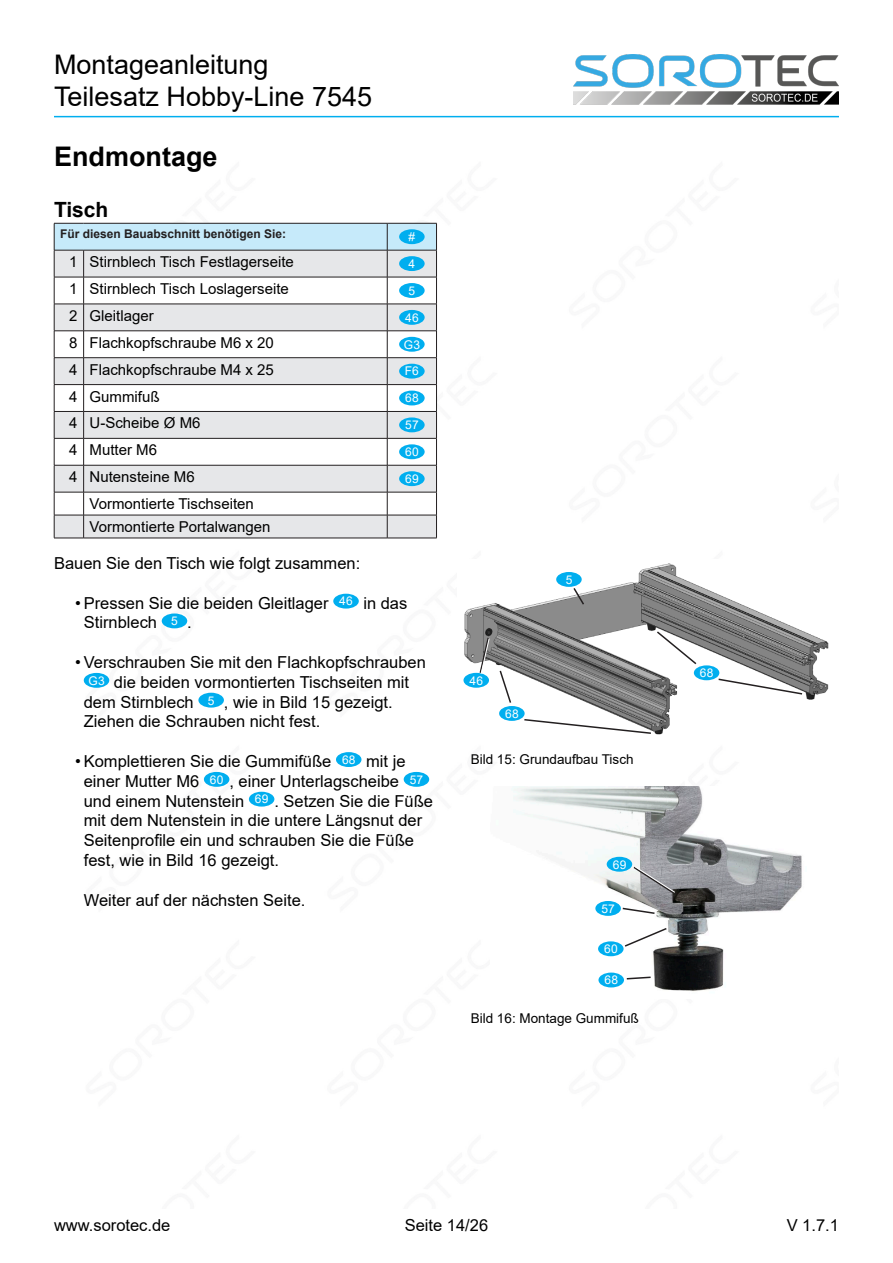
<style>
.page{position:relative;width:893px;height:1263px;background:#fff}
.page>*{position:absolute;margin:0;border:0;box-sizing:border-box;transform-origin:0 0}
.t1{font:27px/32.4px "Arial";color:#000}
.Überschrift_1{font:700 27px "Arial";color:#000}
.Überschrift_2{font:700 21px "Arial";color:#000}
.Text{font:16.5px/19.8px "Arial";color:#000}
.Bedarfstabelle_Text{font:15px "Arial";color:#000}
.Bedarfstabelle_Anzahl{font:15px "Arial";color:#000}
.Bildtext{font:13.5px "Arial";color:#000}
.Kreisnummer{font:12px "Arial";letter-spacing:.025em;color:#fff}
.Bedarfstabellenkopf{font:700 12px "Arial";color:#231f20}
</style>
<div class="page">
<img style="left:574px;top:54px;width:265px;height:51px">
<hr style="left:54px;top:116px;width:785px;height:1px;background:#00aeef">
<img style="left:464px;top:563px;width:365px;height:172px">
<img style="left:511px;top:787px;width:291px;height:204px">
<div style="left:463px;top:673px;width:26px;height:15px;background:#00aeef;border-radius:50%"></div>
<div style="left:499px;top:706px;width:26px;height:15px;background:#00aeef;border-radius:50%"></div>
<div style="left:694px;top:665px;width:25px;height:15px;background:#00aeef;border-radius:50%"></div>
<div style="left:556px;top:572px;width:26px;height:15px;background:#00aeef;border-radius:50%"></div>
<svg style="left:478px;top:636px;width:12px;height:39px"></svg>
<svg style="left:717px;top:677px;width:87px;height:19px"></svg>
<svg style="left:655px;top:630px;width:43px;height:36px"></svg>
<svg style="left:523px;top:718px;width:129px;height:17px"></svg>
<svg style="left:498px;top:669px;width:14px;height:35px"></svg>
<svg style="left:572px;top:586px;width:13px;height:20px"></svg>
<div style="left:595px;top:901px;width:26px;height:15px;background:#00aeef;border-radius:50%"></div>
<div style="left:598px;top:941px;width:26px;height:15px;background:#00aeef;border-radius:50%"></div>
<div style="left:598px;top:972px;width:26px;height:15px;background:#00aeef;border-radius:50%"></div>
<div style="left:607px;top:857px;width:25px;height:15px;background:#00aeef;border-radius:50%"></div>
<svg style="left:625px;top:976px;width:27px;height:4px"></svg>
<svg style="left:623px;top:927px;width:45px;height:21px"></svg>
<svg style="left:621px;top:907px;width:35px;height:8px"></svg>
<svg style="left:632px;top:865px;width:44px;height:30px"></svg>
<hr style="left:54px;top:538px;width:30px;height:1px;background:#231f20">
<hr style="left:84px;top:538px;width:303px;height:1px;background:#231f20">
<hr style="left:387px;top:538px;width:50px;height:1px;background:#231f20">
<svg style="left:54px;top:223px;width:383px;height:315px"></svg>
<hr style="left:54px;top:250px;width:30px;height:1px;background:#231f20">
<hr style="left:84px;top:250px;width:303px;height:1px;background:#231f20">
<hr style="left:387px;top:250px;width:50px;height:1px;background:#231f20">
<div style="left:399px;top:229px;width:26px;height:15px;background:#00aeef;border-radius:50%"></div>
<div style="left:399px;top:256px;width:26px;height:15px;background:#00aeef;border-radius:50%"></div>
<div style="left:399px;top:283px;width:26px;height:15px;background:#00aeef;border-radius:50%"></div>
<div style="left:399px;top:310px;width:26px;height:15px;background:#00aeef;border-radius:50%"></div>
<div style="left:399px;top:337px;width:26px;height:15px;background:#00aeef;border-radius:50%"></div>
<div style="left:399px;top:364px;width:26px;height:15px;background:#00aeef;border-radius:50%"></div>
<div style="left:399px;top:391px;width:26px;height:14px;background:#00aeef;border-radius:50%"></div>
<div style="left:399px;top:417px;width:26px;height:15px;background:#00aeef;border-radius:50%"></div>
<div style="left:399px;top:444px;width:26px;height:15px;background:#00aeef;border-radius:50%"></div>
<div style="left:399px;top:471px;width:26px;height:15px;background:#00aeef;border-radius:50%"></div>
<div style="left:333px;top:594px;width:26px;height:15px;background:#00aeef;border-radius:50%"></div>
<div style="left:162px;top:613px;width:25px;height:15px;background:#00aeef;border-radius:50%"></div>
<div style="left:84px;top:673px;width:25px;height:15px;background:#00aeef;border-radius:50%"></div>
<div style="left:198px;top:693px;width:26px;height:15px;background:#00aeef;border-radius:50%"></div>
<div style="left:336px;top:752px;width:25px;height:15px;background:#00aeef;border-radius:50%"></div>
<div style="left:204px;top:772px;width:25px;height:15px;background:#00aeef;border-radius:50%"></div>
<div style="left:404px;top:772px;width:25px;height:15px;background:#00aeef;border-radius:50%"></div>
<div style="left:249px;top:792px;width:25px;height:15px;background:#00aeef;border-radius:50%"></div>
<h1 class="t1" style="left:54px;top:48px;width:320px">Montageanleitung<br>Teilesatz Hobby-Line 7545</h1>
<p class="Überschrift_1" style="left:54px;top:138px;width:165px">Endmontage</p>
<p class="Überschrift_2" style="left:54px;top:195px;width:56px">Tisch</p>
<p class="Bedarfstabellenkopf" style="left:60px;top:225px;width:228px">Für diesen Bauabschnitt benötigen Sie:</p>
<p class="Kreisnummer" style="left:409px;top:229px;width:8px">#</p>
<p class="Bedarfstabelle_Anzahl" style="left:69px;top:251px;width:10px">1</p>
<p class="Bedarfstabelle_Text" style="left:90px;top:251px;width:206px">Stirnblech Tisch Festlagerseite</p>
<p class="Kreisnummer" style="left:409px;top:255px;width:8px">4</p>
<p class="Bedarfstabelle_Anzahl" style="left:69px;top:278px;width:10px">1</p>
<p class="Bedarfstabelle_Text" style="left:90px;top:278px;width:201px">Stirnblech Tisch Loslagerseite</p>
<p class="Kreisnummer" style="left:409px;top:282px;width:8px">5</p>
<p class="Bedarfstabelle_Anzahl" style="left:69px;top:305px;width:10px">2</p>
<p class="Bedarfstabelle_Text" style="left:90px;top:305px;width:66px">Gleitlager</p>
<p class="Kreisnummer" style="left:405px;top:309px;width:15px">46</p>
<p class="Bedarfstabelle_Anzahl" style="left:69px;top:332px;width:10px">8</p>
<p class="Bedarfstabelle_Text" style="left:90px;top:332px;width:186px">Flachkopfschraube M6 x 20</p>
<p class="Kreisnummer" style="left:404px;top:336px;width:18px">G3</p>
<p class="Bedarfstabelle_Anzahl" style="left:69px;top:359px;width:10px">4</p>
<p class="Bedarfstabelle_Text" style="left:90px;top:359px;width:186px">Flachkopfschraube M4 x 25</p>
<p class="Kreisnummer" style="left:405px;top:363px;width:15px">F6</p>
<p class="Bedarfstabelle_Anzahl" style="left:69px;top:386px;width:10px">4</p>
<p class="Bedarfstabelle_Text" style="left:90px;top:386px;width:72px">Gummifuß</p>
<p class="Kreisnummer" style="left:405px;top:390px;width:15px">68</p>
<p class="Bedarfstabelle_Anzahl" style="left:69px;top:413px;width:10px">4</p>
<p class="Bedarfstabelle_Text" style="left:90px;top:413px;width:112px">U-Scheibe Ø M6</p>
<p class="Kreisnummer" style="left:405px;top:417px;width:15px">57</p>
<p class="Bedarfstabelle_Anzahl" style="left:69px;top:440px;width:10px">4</p>
<p class="Bedarfstabelle_Text" style="left:90px;top:440px;width:69px">Mutter M6</p>
<p class="Kreisnummer" style="left:405px;top:444px;width:15px">60</p>
<p class="Bedarfstabelle_Anzahl" style="left:69px;top:467px;width:10px">4</p>
<p class="Bedarfstabelle_Text" style="left:90px;top:467px;width:107px">Nutensteine M6</p>
<p class="Kreisnummer" style="left:405px;top:470px;width:15px">69</p>
<p class="Bedarfstabelle_Text" style="left:90px;top:493px;width:166px">Vormontierte Tischseiten</p>
<p class="Bedarfstabelle_Text" style="left:90px;top:516px;width:182px">Vormontierte Portalwangen</p>
<p class="Text" style="left:54px;top:553px;width:308px">Bauen Sie den Tisch wie folgt zusammen:</p>
<p class="Text" style="left:75px;top:593px;width:255px">• Pressen Sie die beiden Gleitlager</p>
<p class="Kreisnummer" style="left:339px;top:593px;width:15px">46</p>
<p class="Text" style="left:363px;top:593px;width:46px">in das</p>
<p class="Text" style="left:84px;top:613px;width:75px">Stirnblech</p>
<p class="Kreisnummer" style="left:171px;top:613px;width:8px">5</p>
<p class="Text" style="left:187px;top:613px;width:6px">.</p>
<p class="Text" style="left:75px;top:652px;width:352px">• Verschrauben Sie mit den Flachkopfschrauben</p>
<p class="Kreisnummer" style="left:89px;top:672px;width:18px">G3</p>
<p class="Text" style="left:84px;top:672px;width:327px;text-indent:30px">die beiden vormontierten Tischseiten mit dem Stirnblech</p>
<p class="Text" style="left:84px;top:692px;width:310px;text-indent:140px">, wie in Bild 15 gezeigt.<br>Ziehen die Schrauben nicht fest.</p>
<p class="Text" style="left:75px;top:751px;width:258px">• Komplettieren Sie die Gummifüße</p>
<p class="Kreisnummer" style="left:342px;top:751px;width:15px">68</p>
<p class="Text" style="left:366px;top:751px;width:41px">mit je</p>
<p class="Text" style="left:84px;top:771px;width:117px">einer Mutter M6</p>
<p class="Kreisnummer" style="left:210px;top:771px;width:15px">60</p>
<p class="Text" style="left:229px;top:771px;width:171px">, einer Unterlagscheibe</p>
<p class="Kreisnummer" style="left:410px;top:771px;width:15px">57</p>
<p class="Text" style="left:84px;top:791px;width:162px">und einem Nutenstein</p>
<p class="Kreisnummer" style="left:255px;top:791px;width:15px">69</p>
<p class="Kreisnummer" style="left:208px;top:692px;width:8px">5</p>
<p class="Text" style="left:84px;top:791px;width:351px;text-indent:191px">. Setzen Sie die Füße mit dem Nutenstein in die untere Längsnut der Seitenprofile ein und schrauben Sie die Füße fest, wie in Bild 16 gezeigt.</p>
<p class="Text" style="left:84px;top:890px;width:223px">Weiter auf der nächsten Seite.</p>
<p class="Kreisnummer" style="left:470px;top:672px;width:15px">46</p>
<p class="Kreisnummer" style="left:505px;top:705px;width:15px">68</p>
<p class="Kreisnummer" style="left:566px;top:571px;width:8px">5</p>
<p class="Bildtext" style="left:471px;top:750px;width:164px">Bild 15: Grundaufbau Tisch</p>
<p class="Kreisnummer" style="left:613px;top:856px;width:15px">69</p>
<p class="Kreisnummer" style="left:601px;top:900px;width:15px">57</p>
<p class="Kreisnummer" style="left:604px;top:941px;width:15px">60</p>
<p class="Kreisnummer" style="left:604px;top:972px;width:15px">68</p>
<p class="Bildtext" style="left:471px;top:1008px;width:170px">Bild 16: Montage Gummifuß</p>
<p class="Kreisnummer" style="left:700px;top:665px;width:15px">68</p>
<p class="Text" style="left:405px;top:1215px;width:85px">Seite 14/26</p>
<p class="Text" style="left:54px;top:1215px;width:118px">www.sorotec.de</p>
<p class="Text" style="left:787px;top:1215px;width:54px">V 1.7.1</p>
</div>
